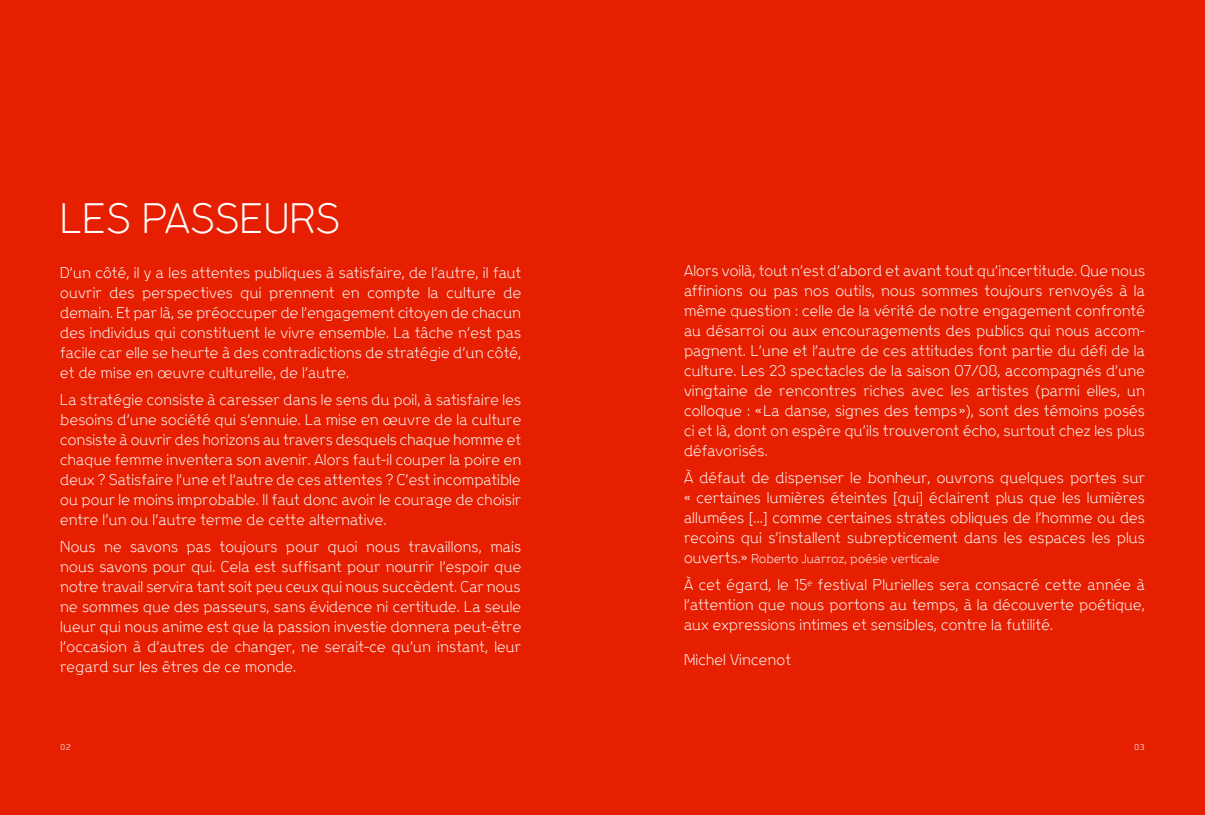
<style>
.page{position:relative;width:1205px;height:815px;background:#e71f01}
.page>*{position:absolute;margin:0;border:0;box-sizing:border-box;transform-origin:0 0}
.t1{font:300 37.5px "Progress";letter-spacing:.015em;color:#fff}
.t2{font:300 13.75px/20px "Progress";letter-spacing:.015em;color:#fff;text-align:justify}
.t3{font:300 11.25px "Progress";letter-spacing:.015em;color:#fff}
.t4{font:8.75px "Foundry Gridnik";color:#fff}
.s1{font-size:13.75px}
</style>
<div class="page">
<h1 class="t1" style="left:60px;top:196px;width:281px">LES PASSEURS</h1>
<p class="t2" style="left:60px;top:263px;width:462px">D’un côté, il y a les attentes publiques à satisfaire, de l’autre, il faut ouvrir des perspectives qui prennent en compte la culture de demain. Et par là, se préoccuper de l’engagement citoyen de chacun des individus qui constituent le vivre ensemble. La tâche n’est pas facile car elle se heurte à des contradictions de stratégie d’un côté, et de mise en œuvre culturelle, de l’autre.</p>
<p class="t2" style="left:60px;top:390px;width:462px">La stratégie consiste à caresser dans le sens du poil, à satisfaire les besoins d’une société qui s’ennuie. La mise en œuvre de la culture consiste à ouvrir des horizons au travers desquels chaque homme et chaque femme inventera son avenir. Alors faut-il couper la poire en deux ? Satisfaire l’une et l’autre de ces attentes ? C’est incompatible ou pour le moins improbable. Il faut donc avoir le courage de choisir entre l’un ou l’autre terme de cette alternative.</p>
<p class="t2" style="left:60px;top:537px;width:462px">Nous ne savons pas toujours pour quoi nous travaillons, mais nous savons pour qui. Cela est suffisant pour nourrir l’espoir que notre travail servira tant soit peu ceux qui nous succèdent. Car nous ne sommes que des passeurs, sans évidence ni certitude. La seule lueur qui nous anime est que la passion investie donnera peut-être l’occasion à d’autres de changer, ne serait-ce qu’un instant, leur regard sur les êtres de ce monde.</p>
<p class="t2" style="left:684px;top:261px;width:462px">Alors voilà, tout n’est d’abord et avant tout qu’incertitude. Que nous affinions ou pas nos outils, nous sommes toujours renvoyés à la même question : celle de la vérité de notre engagement confronté au désarroi ou aux encouragements des publics qui nous accom&shy;pagnent. L’une et l’autre de ces attitudes font partie du défi de la culture. Les 23 spectacles de la saison 07/08, accompagnés d’une vingtaine de rencontres riches avec les artistes (parmi elles, un colloque : « La danse, signes des temps »), sont des témoins posés ci et là, dont on espère qu’ils trouveront écho, surtout chez les plus défavorisés.</p>
<p class="t2" style="left:684px;top:468px;width:462px">À défaut de dispenser le bonheur, ouvrons quelques portes sur « certaines lumières éteintes [qui] éclairent plus que les lumières allumées [...] comme certaines strates obliques de l’homme ou des recoins qui s’installent subrepticement dans les espaces les plus</p>
<p class="t3" style="left:684px;top:552px;width:257px"><span class="s1">ouverts.»</span> Roberto Juarroz, poésie verticale</p>
<p class="t2" style="left:684px;top:575px;width:462px">À cet égard, le 15<sup>e</sup> festival Plurielles sera consacré cette année à l’attention que nous portons au temps, à la découverte poétique, aux expressions intimes et sensibles, contre la futilité.</p>
<p class="t2" style="left:684px;top:650px;width:109px">Michel Vincenot</p>
<p class="t4" style="left:60px;top:743px;width:12px">02</p>
<p class="t4" style="left:1134px;top:743px;width:12px">03</p>
</div>
